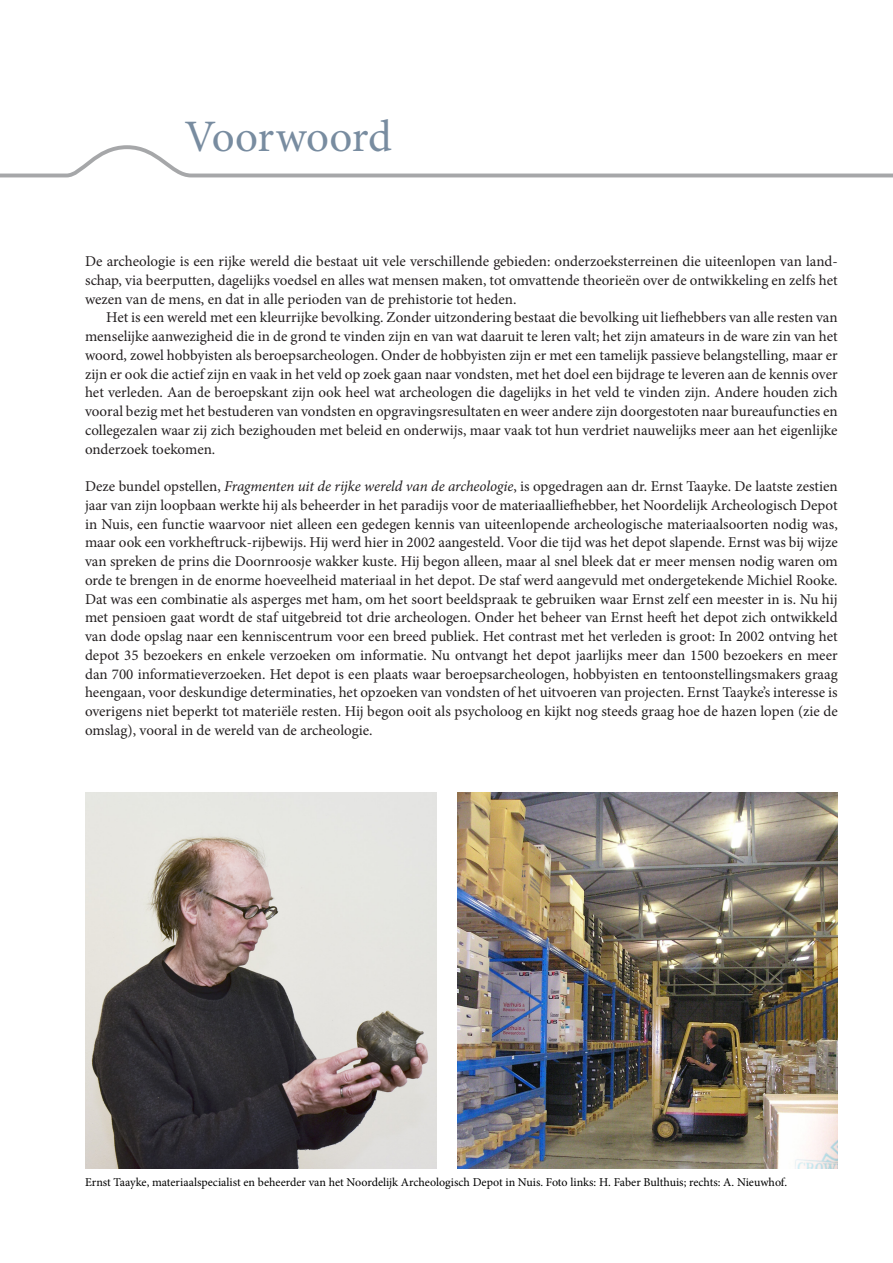
<style>
.page{position:relative;width:893px;height:1263px;background:#fff}
.page>*{position:absolute;margin:0;border:0;box-sizing:border-box;transform-origin:0 0}
.t1{font:45px "Minion Pro";color:#788ca0}
.t2{font:15px/18.8px "Minion Pro";letter-spacing:-.005em;color:#231f20;text-align:justify}
.t3{font:12px "Minion Pro";letter-spacing:-.005em;color:#000}
.s1{font-style:italic}
</style>
<div class="page">
<svg style="left:0;top:145px;width:893px;height:33px"></svg>
<img style="left:457px;top:792px;width:381px;height:377px">
<img style="left:85px;top:792px;width:352px;height:377px">
<h1 class="t1" style="left:185px;top:106px;width:209px">Voorwoord</h1>
<p class="t2" style="left:85px;top:252px;width:754px">De archeologie is een rijke wereld die bestaat uit vele verschillende gebieden: onderzoeksterreinen die uiteenlopen van land&shy;schap, via beerputten, dagelijks voedsel en alles wat mensen maken, tot omvattende theorieën over de ontwikkeling en zelfs het wezen van de mens, en dat in alle perioden van de prehistorie tot heden.</p>
<p class="t2" style="left:85px;top:308px;width:754px;text-indent:21px">Het is een wereld met een kleurrijke bevolking. Zonder uitzondering bestaat die bevolking uit liefhebbers van alle resten van menselijke aanwezigheid die in de grond te vinden zijn en van wat daaruit te leren valt; het zijn amateurs in de ware zin van het woord, zowel hobbyisten als beroepsarcheologen. Onder de hobbyisten zijn er met een tamelijk passieve belangstelling, maar er zijn er ook die actief zijn en vaak in het veld op zoek gaan naar vondsten, met het doel een bijdrage te leveren aan de kennis over het verleden. Aan de beroepskant zijn ook heel wat archeologen die dagelijks in het veld te vinden zijn. Andere houden zich vooral bezig met het bestuderen van vondsten en opgravingsresultaten en weer andere zijn doorgestoten naar bureaufuncties en collegezalen waar zij zich bezighouden met beleid en onderwijs, maar vaak tot hun verdriet nauwelijks meer aan het eigenlijke onderzoek toekomen.</p>
<p class="t2" style="left:85px;top:477px;width:754px">Deze bundel opstellen, <span class="s1">Fragmenten uit de rijke wereld van de archeologie</span>, is opgedragen aan dr. Ernst Taayke. De laatste zestien jaar van zijn loopbaan werkte hij als beheerder in het paradijs voor de materiaalliefhebber, het Noordelijk Archeologisch Depot in Nuis, een functie waarvoor niet alleen een gedegen kennis van uiteenlopende archeologische materiaalsoorten nodig was, maar ook een vorkheftruck-rijbewijs. Hij werd hier in 2002 aangesteld. Voor die tijd was het depot slapende. Ernst was bij wijze van spreken de prins die Doornroosje wakker kuste. Hij begon alleen, maar al snel bleek dat er meer mensen nodig waren om orde te brengen in de enorme hoeveelheid materiaal in het depot. De staf werd aangevuld met ondergetekende Michiel Rooke.<br>Dat was een combinatie als asperges met ham, om het soort beeldspraak te gebruiken waar Ernst zelf een meester in is. Nu hij met pensioen gaat wordt de staf uitgebreid tot drie archeologen. Onder het beheer van Ernst heeft het depot zich ontwikkeld van dode opslag naar een kenniscentrum voor een breed publiek. Het contrast met het verleden is groot: In 2002 ontving het depot 35 bezoekers en enkele verzoeken om informatie. Nu ontvangt het depot jaarlijks meer dan 1500 bezoekers en meer dan 700 informatieverzoeken. Het depot is een plaats waar beroepsarcheologen, hobbyisten en tentoonstellingsmakers graag heengaan, voor deskundige determinaties, het opzoeken van vondsten of het uitvoeren van projecten. Ernst Taayke’s interesse is overigens niet beperkt tot materiële resten. Hij begon ooit als psycholoog en kijkt nog steeds graag hoe de hazen lopen (zie de omslag), vooral in de wereld van de archeologie.</p>
<p class="t3" style="left:85px;top:1174px;width:704px">Ernst Taayke, materiaalspecialist en beheerder van het Noordelijk Archeologisch Depot in Nuis. Foto links: H. Faber Bulthuis; rechts: A. Nieuwhof.</p>
</div>
